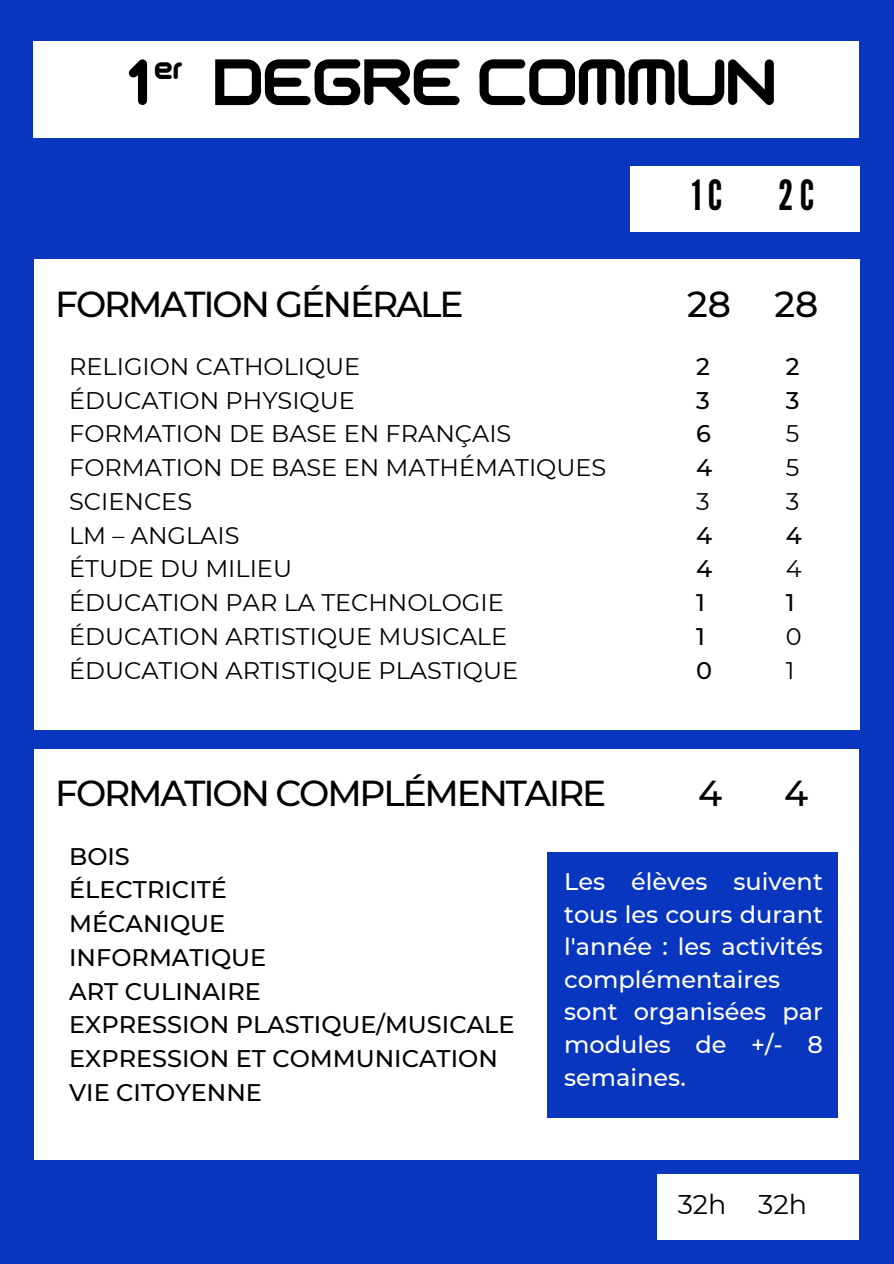
<style>
.page{position:relative;width:894px;height:1264px;background:#fff}
.page>*{position:absolute;margin:0;border:0;box-sizing:border-box;transform-origin:0 0}
.t1{font:52.5px "motschcc";color:#000}
.t2{font:41.55px "League Gothic";color:#000}
.t3{font:500 36px "Montserrat";letter-spacing:-.06em;color:#000}
.t4{font:27px "Montserrat";color:#000}
.t5{font:24px "Montserrat";color:#000}
.t6{font:500 24px "Montserrat";color:#000}
.t7{font:500 24px/32.7px "Montserrat";color:#fff}
.t8{font:24px "motschcc";color:#000}
</style>
<div class="page">
<div style="left:0;top:0;width:893px;height:1263px;background:#0936bf"></div>
<div style="left:34px;top:41px;width:824px;height:96px;background:#fff"></div>
<div style="left:35px;top:259px;width:824px;height:470px;background:#fff"></div>
<div style="left:630px;top:166px;width:229px;height:65px;background:#fff"></div>
<div style="left:35px;top:748px;width:824px;height:411px;background:#fff"></div>
<div style="left:546px;top:852px;width:291px;height:265px;background:#0936bf"></div>
<div style="left:657px;top:1174px;width:201px;height:65px;background:#fff"></div>
<h6 class="t1" style="left:129px;top:58px;width:650px">1 DEGRE COMMUN</h6>
<h6 class="t8" style="left:155px;top:57px;width:30px">er</h6>
<h1 class="t3" style="left:55px;top:282px;width:410px">FORMATION GÉNÉRALE</h1>
<p class="t5" style="left:69px;top:351px;width:292px">RELIGION CATHOLIQUE</p>
<h2 class="t5" style="left:69px;top:385px;width:287px">ÉDUCATION PHYSIQUE</h2>
<h2 class="t5" style="left:69px;top:419px;width:443px">FORMATION DE BASE EN FRANÇAIS</h2>
<h3 class="t5" style="left:69px;top:453px;width:538px">FORMATION DE BASE EN MATHÉMATIQUES</h3>
<p class="t5" style="left:69px;top:486px;width:124px">SCIENCES</p>
<h6 class="t5" style="left:69px;top:520px;width:172px">LM – ANGLAIS</h6>
<h6 class="t5" style="left:69px;top:554px;width:224px">ÉTUDE DU MILIEU</h6>
<h6 class="t5" style="left:69px;top:588px;width:436px">ÉDUCATION PAR LA TECHNOLOGIE</h6>
<h6 class="t5" style="left:69px;top:621px;width:439px">ÉDUCATION ARTISTIQUE MUSICALE</h6>
<h6 class="t5" style="left:69px;top:655px;width:450px">ÉDUCATION ARTISTIQUE PLASTIQUE</h6>
<h6 class="t2" style="left:691px;top:171px;width:32px">1C</h6>
<h5 class="t2" style="left:778px;top:171px;width:37px">2C</h5>
<h5 class="t3" style="left:686px;top:282px;width:45px">28</h5>
<h6 class="t3" style="left:774px;top:282px;width:45px">28</h6>
<h6 class="t6" style="left:696px;top:351px;width:15px">2</h6>
<h6 class="t6" style="left:696px;top:385px;width:15px">3</h6>
<h6 class="t6" style="left:696px;top:419px;width:16px">6</h6>
<h6 class="t6" style="left:696px;top:453px;width:18px">4</h6>
<h6 class="t5" style="left:696px;top:486px;width:15px">3</h6>
<h5 class="t6" style="left:696px;top:520px;width:18px">4</h5>
<h5 class="t6" style="left:696px;top:554px;width:18px">4</h5>
<h5 class="t6" style="left:696px;top:588px;width:10px">1</h5>
<h5 class="t6" style="left:696px;top:621px;width:10px">1</h5>
<h6 class="t6" style="left:696px;top:655px;width:18px">0</h6>
<h5 class="t6" style="left:785px;top:351px;width:15px">2</h5>
<h5 class="t6" style="left:785px;top:385px;width:15px">3</h5>
<h5 class="t5" style="left:785px;top:419px;width:15px">5</h5>
<h5 class="t5" style="left:785px;top:453px;width:15px">5</h5>
<h5 class="t5" style="left:785px;top:486px;width:15px">3</h5>
<p class="t6" style="left:785px;top:520px;width:18px">4</p>
<h5 class="t5" style="left:785px;top:554px;width:17px">4</h5>
<h5 class="t6" style="left:785px;top:588px;width:10px">1</h5>
<h6 class="t5" style="left:785px;top:621px;width:17px">0</h6>
<h6 class="t5" style="left:785px;top:655px;width:10px">1</h6>
<h3 class="t3" style="left:55px;top:771px;width:552px">FORMATION COMPLÉMENTAIRE</h3>
<p class="t3" style="left:784px;top:771px;width:26px">4</p>
<h4 class="t3" style="left:697px;top:771px;width:26px">4</h4>
<p class="t6" style="left:69px;top:841px;width:62px">BOIS</p>
<h5 class="t6" style="left:69px;top:875px;width:159px">ÉLECTRICITÉ</h5>
<h5 class="t6" style="left:69px;top:908px;width:158px">MÉCANIQUE</h5>
<h5 class="t6" style="left:69px;top:942px;width:198px">INFORMATIQUE</h5>
<h5 class="t6" style="left:69px;top:976px;width:193px">ART CULINAIRE</h5>
<h5 class="t6" style="left:69px;top:1010px;width:447px">EXPRESSION PLASTIQUE/MUSICALE</h5>
<h5 class="t6" style="left:69px;top:1043px;width:430px">EXPRESSION ET COMMUNICATION</h5>
<h5 class="t6" style="left:69px;top:1077px;width:194px">VIE CITOYENNE</h5>
<h5 class="t7" style="left:564px;top:865px;width:260px">Les élèves suivent tous les cours durant l'année : les activités complémentaires sont organisées par modules de +/- 8 semaines.</h5>
<p class="t4" style="left:677px;top:1187px;width:50px">32h</p>
<h4 class="t4" style="left:758px;top:1187px;width:50px">32h</h4>
</div>
